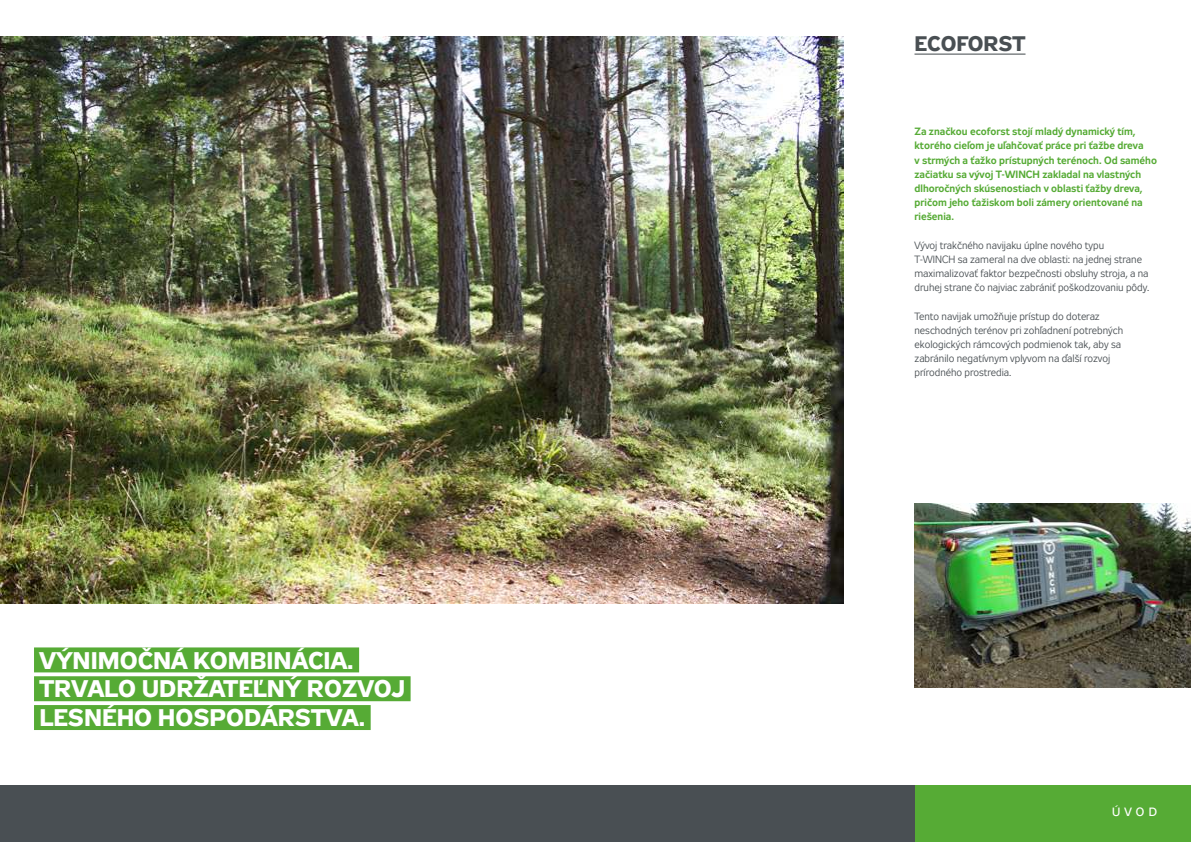
<style>
.page{position:relative;width:1191px;height:842px;background:#fff}
.page>*{position:absolute;margin:0;border:0;box-sizing:border-box;transform-origin:0 0}
.t1{font:700 24px/28.8px "Zeppelin 32";color:#fff}
.t2{font:700 21px "Zeppelin 32";color:#494f53}
.t3{font:12px "Zeppelin 32";color:#fff}
.t4{font:10.5px/14.2px "Zeppelin 31";color:#494f53}
.t5{font:700 10.5px/14.2px "Zeppelin 31";color:#56ab35}
</style>
<div class="page">
<div style="left:0;top:785px;width:914px;height:57px;background:#494f53"></div>
<div style="left:914px;top:785px;width:277px;height:57px;background:#56ab35"></div>
<img style="left:0;top:36px;width:843px;height:568px">
<div style="left:34px;top:647px;width:325px;height:25px;background:#56ab35"></div>
<div style="left:34px;top:676px;width:376px;height:25px;background:#56ab35"></div>
<div style="left:34px;top:705px;width:337px;height:25px;background:#56ab35"></div>
<hr style="left:914px;top:54px;width:111px;height:1px;background:#494f53">
<img style="left:914px;top:504px;width:277px;height:184px">
<h1 class="t1" style="left:40px;top:647px;width:367px">VÝNIMOČNÁ KOMBINÁCIA.<br>TRVALO UDRŽATEĽNÝ ROZVOJ<br>LESNÉHO HOSPODÁRSTVA.</h1>
<h2 class="t2" style="left:914px;top:32px;width:112px">ECOFORST</h2>
<p class="t5" style="left:914px;top:125px;width:244px">Za značkou ecoforst stojí mladý dynamický tím, ktorého cieľom je uľahčovať práce pri ťažbe dreva<br>v strmých a ťažko prístupných terénoch. Od samého začiatku sa vývoj T-WINCH zakladal na vlastných dlhoročných skúsenostiach v oblasti ťažby dreva, pričom jeho ťažiskom boli zámery orientované na riešenia.</p>
<p class="t4" style="left:914px;top:239px;width:236px">Vývoj trakčného navijaku úplne nového typu<br>T-WINCH sa zameral na dve oblasti: na jednej strane maximalizovať faktor bezpečnosti obsluhy stroja, a na druhej strane čo najviac zabrániť poškodzovaniu pôdy.</p>
<p class="t4" style="left:914px;top:310px;width:210px">Tento navijak umožňuje prístup do doteraz neschodných terénov pri zohľadnení potrebných ekologických rámcových podmienok tak, aby sa zabránilo negatívnym vplyvom na ďalší rozvoj prírodného prostredia.</p>
<p class="t3" style="left:1112px;top:805px;width:46px">ÚVOD</p>
</div>
